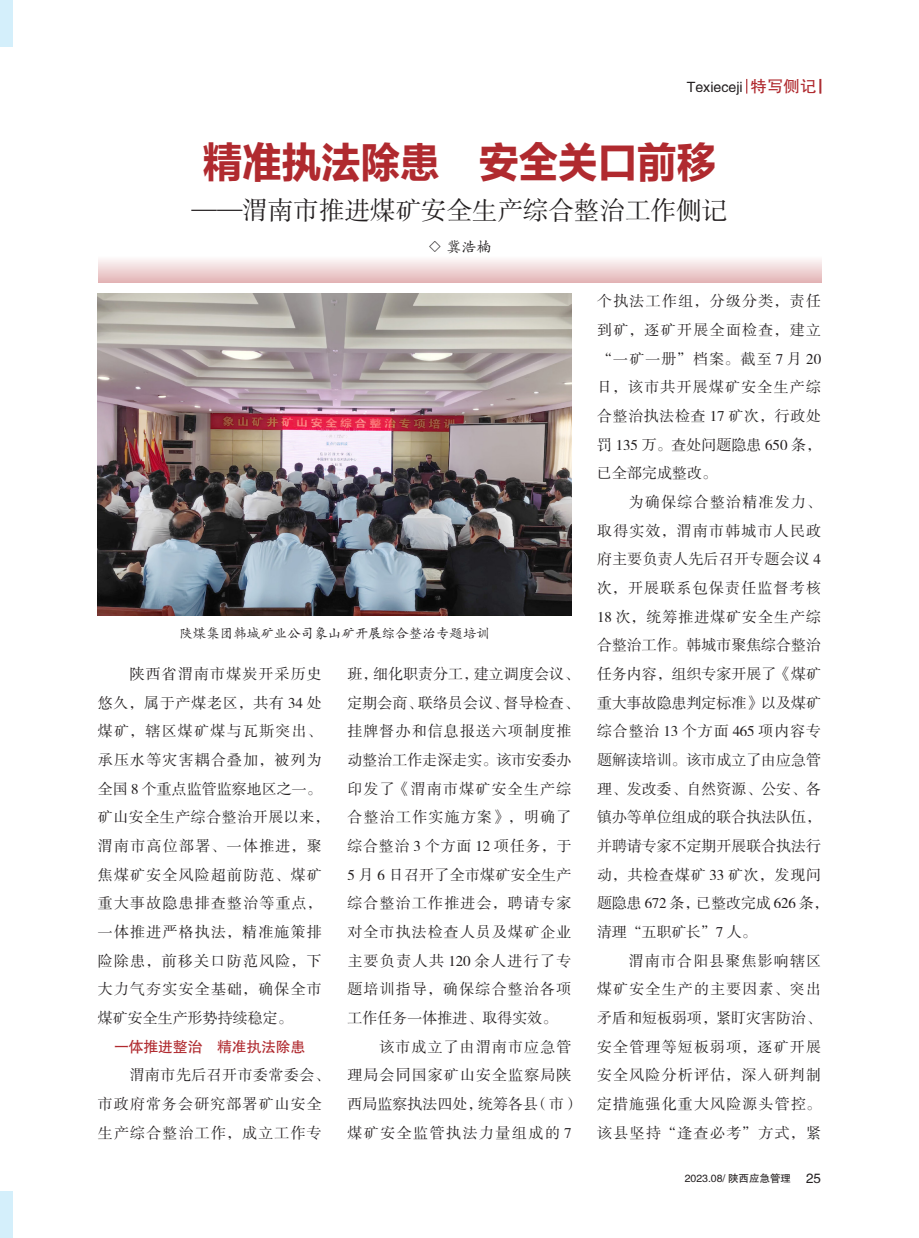
<style>
.page{position:relative;width:919px;height:1238px;background:#fff}
.page>*{position:absolute;margin:0;border:0;box-sizing:border-box;transform-origin:0 0}
.红色大标题{font:42px "FZLTDHJW GB1 0";color:#b02a2f;scale:.94 1}
.副标题{font:25.5px "FZSSK GBK1 0";color:#231f20}
.内文{font:15px/28.7px "FZSSK GBK1 0";letter-spacing:.07em;color:#231f20}
.内文-2{font:15px/28.7px "FZSSK GBK1 0";letter-spacing:-.005em;color:#231f20}
.红色内文标题{font:15px "FZHTK GBK1 0";letter-spacing:-.02em;color:#b02a2f}
.作者{font:15px "FZKTK GBK1 0";color:#231f20}
.t1{font:14.25px "FZHTK GBK1 0";color:#231f20}
.图片注释{font:13.5px "FZKTK GBK1 0";color:#231f20}
.t2{font:10.5px "FZHTK GBK1 0";color:#231f20}
.s1{font-size:16.5px;color:#b02a2f}
.s2{font-size:13.5px}
</style>
<div class="page">
<svg style="left:746px;top:79px;width:1px;height:15px"></svg>
<svg style="left:819px;top:79px;width:2px;height:15px"></svg>
<div style="left:0;top:0;width:13px;height:47px;background:#d4effb"></div>
<div style="left:0;top:1191px;width:13px;height:46px;background:#d4effb"></div>
<div style="left:98px;top:240px;width:723px;height:43px;background:linear-gradient(to bottom,#fff,#e6bcbe)"></div>
<img style="left:98px;top:293px;width:473px;height:322px">
<p class="t1" style="left:686px;top:79px;width:131px">Texieceji <span class="s1">特写侧记</span></p>
<p class="红色大标题" style="left:203px;top:139px;width:548px">精准执法除患 安全关口前移</p>
<p class="副标题" style="left:191px;top:197px;width:537px">——渭南市推进煤矿安全生产综合整治工作侧记</p>
<p class="作者" style="left:427px;top:239px;width:66px">◇ 冀浩楠</p>
<p class="图片注释" style="left:179px;top:626px;width:312px">陕煤集团韩城矿业公司象山矿开展综合整治专题培训</p>
<p class="内文" style="left:98px;top:660px;width:233px;text-indent:32px">陕西省渭南市煤炭开采历史悠久，属于产煤老区，共有 34 处煤矿，辖区煤矿煤与瓦斯突出、承压水等灾害耦合叠加，被列为全国 8 个重点监管监察地区之一。矿山安全生产综合整治开展以来，渭南市高位部署、一体推进，聚焦煤矿安全风险超前防范、煤矿重大事故隐患排查整治等重点，一体推进严格执法，精准施策排险除患，前移关口防范风险，下大力气夯实安全基础，确保全市煤矿安全生产形势持续稳定。</p>
<p class="红色内文标题" style="left:114px;top:1038px;width:193px">一体推进整治 精准执法除患</p>
<p class="内文" style="left:98px;top:1061px;width:233px;text-indent:32px">渭南市先后召开市委常委会、市政府常务会研究部署矿山安全生产综合整治工作，成立工作专</p>
<p class="内文" style="left:347px;top:660px;width:233px">班，细化职责分工，建立调度会议、定期会商、联络员会议、督导检查、挂牌督办和信息报送六项制度推动整治工作走深走实。该市安委办印发了《渭南市煤矿安全生产综合整治工作实施方案》，明确了综合整治 3 个方面 12 项任务，于<br>5 月 6 日召开了全市煤矿安全生产综合整治工作推进会，聘请专家对全市执法检查人员及煤矿企业主要负责人共 120 余人进行了专题培训指导，确保综合整治各项工作任务一体推进、取得实效。</p>
<p class="内文" style="left:347px;top:1033px;width:233px;text-indent:32px">该市成立了由渭南市应急管理局会同国家矿山安全监察局陕西局监察执法四处，统筹各县（市）煤矿安全监管执法力量组成的 7</p>
<p class="内文" style="left:597px;top:288px;width:225px;text-align:justify">个执法工作组，分级分类，责任到矿，逐矿开展全面检查，建立“一矿一册”档案。截至 7 月 20日，该市共开展煤矿安全生产综合整治执法检查 17 矿次，行政处罚 135 万。查处问题隐患 650 条，已全部完成整改。</p>
<p class="内文-2" style="left:597px;top:488px;width:233px;text-indent:32px">为确保综合整治精准发力、取得实效，渭南市韩城市人民政府主要负责人先后召开专题会议 4次，开展联系包保责任监督考核<br>18 次，统筹推进煤矿安全生产综合整治工作。韩城市聚焦综合整治任务内容，组织专家开展了《煤矿重大事故隐患判定标准》以及煤矿综合整治 13 个方面 465 项内容专题解读培训。该市成立了由应急管理、发改委、自然资源、公安、各镇办等单位组成的联合执法队伍，并聘请专家不定期开展联合执法行动，共检查煤矿 33 矿次，发现问题隐患 672 条，已整改完成 626 条，清理“五职矿长”7 人。</p>
<p class="内文" style="left:597px;top:947px;width:225px;text-align:justify;text-indent:32px">渭南市合阳县聚焦影响辖区煤矿安全生产的主要因素、突出矛盾和短板弱项，紧盯灾害防治、安全管理等短板弱项，逐矿开展安全风险分析评估，深入研判制定措施强化重大风险源头管控。该县坚持“逢查必考”方式，紧</p>
<p class="t2" style="left:684px;top:1172px;width:138px">2023.08/ 陕西应急管理 <span class="s2">25</span></p>
</div>
